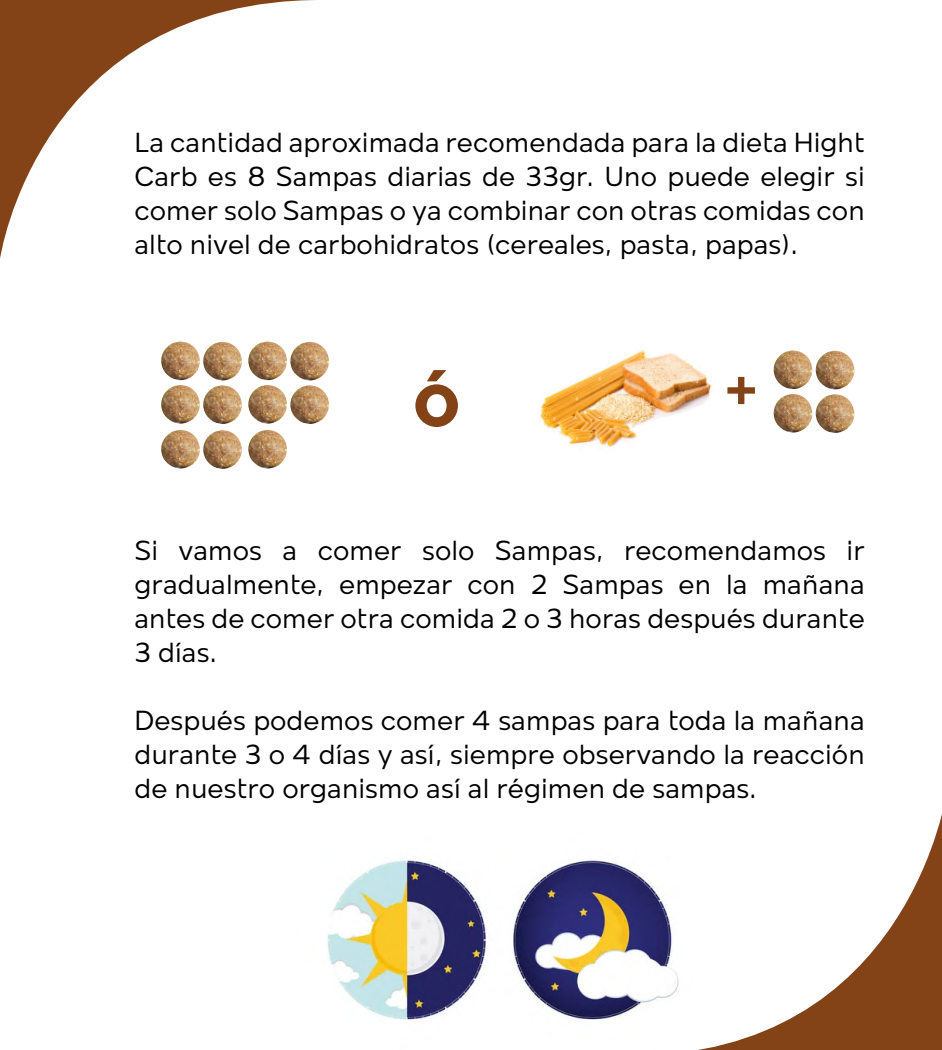
<style>
.page{position:relative;width:942px;height:1050px;background:#fff}
.page>*{position:absolute;margin:0;border:0;box-sizing:border-box;transform-origin:0 0}
.t1{font:700 82.5px "Mollen Personal Use";color:#844317}
.t2{font:700 60px "Mollen Personal Use";color:#844317}
.t3{font:28.35px/34px "Mollen Personal Use";color:#000;text-align:justify}
</style>
<div class="page">
<svg style="left:0;top:0;width:314px;height:259px"></svg>
<img style="left:161px;top:342px;width:39px;height:38px;border-radius:19px">
<img style="left:161px;top:385px;width:39px;height:39px;border-radius:19px">
<img style="left:203px;top:342px;width:39px;height:38px;border-radius:19px">
<img style="left:203px;top:385px;width:39px;height:39px;border-radius:19px">
<img style="left:774px;top:350px;width:38px;height:39px;border-radius:19px">
<img style="left:774px;top:394px;width:38px;height:39px;border-radius:19px">
<img style="left:816px;top:351px;width:38px;height:38px;border-radius:19px">
<img style="left:816px;top:394px;width:38px;height:39px;border-radius:19px">
<img style="left:248px;top:342px;width:39px;height:38px;border-radius:19px">
<img style="left:161px;top:430px;width:39px;height:39px;border-radius:19px">
<img style="left:203px;top:430px;width:39px;height:39px;border-radius:19px">
<img style="left:248px;top:430px;width:39px;height:39px;border-radius:19px">
<img style="left:248px;top:385px;width:39px;height:39px;border-radius:19px">
<img style="left:290px;top:342px;width:39px;height:38px;border-radius:19px">
<img style="left:290px;top:385px;width:39px;height:39px;border-radius:19px">
<img style="left:540px;top:350px;width:172px;height:98px">
<img style="left:327px;top:859px;width:305px;height:161px">
<svg style="left:632px;top:814px;width:310px;height:236px"></svg>
<p class="t3" style="left:134px;top:125px;width:732px">La cantidad aproximada recomendada para la dieta Hight Carb es 8 Sampas diarias de 33gr. Uno puede elegir si comer solo Sampas o ya combinar con otras comidas con alto nivel de carbohidratos (cereales, pasta, papas).</p>
<h1 class="t1" style="left:413px;top:351px;width:49px">ó</h1>
<h2 class="t2" style="left:724px;top:352px;width:37px">+</h2>
<p class="t3" style="left:134px;top:533px;width:732px">Si vamos a comer solo Sampas, recomendamos ir gradualmente, empezar con 2 Sampas en la mañana antes de comer otra comida 2 o 3 horas después durante 3 días.</p>
<p class="t3" style="left:134px;top:703px;width:732px">Después podemos comer 4 sampas para toda la mañana durante 3 o 4 días y así, siempre observando la reacción de nuestro organismo así al régimen de sampas.</p>
</div>
